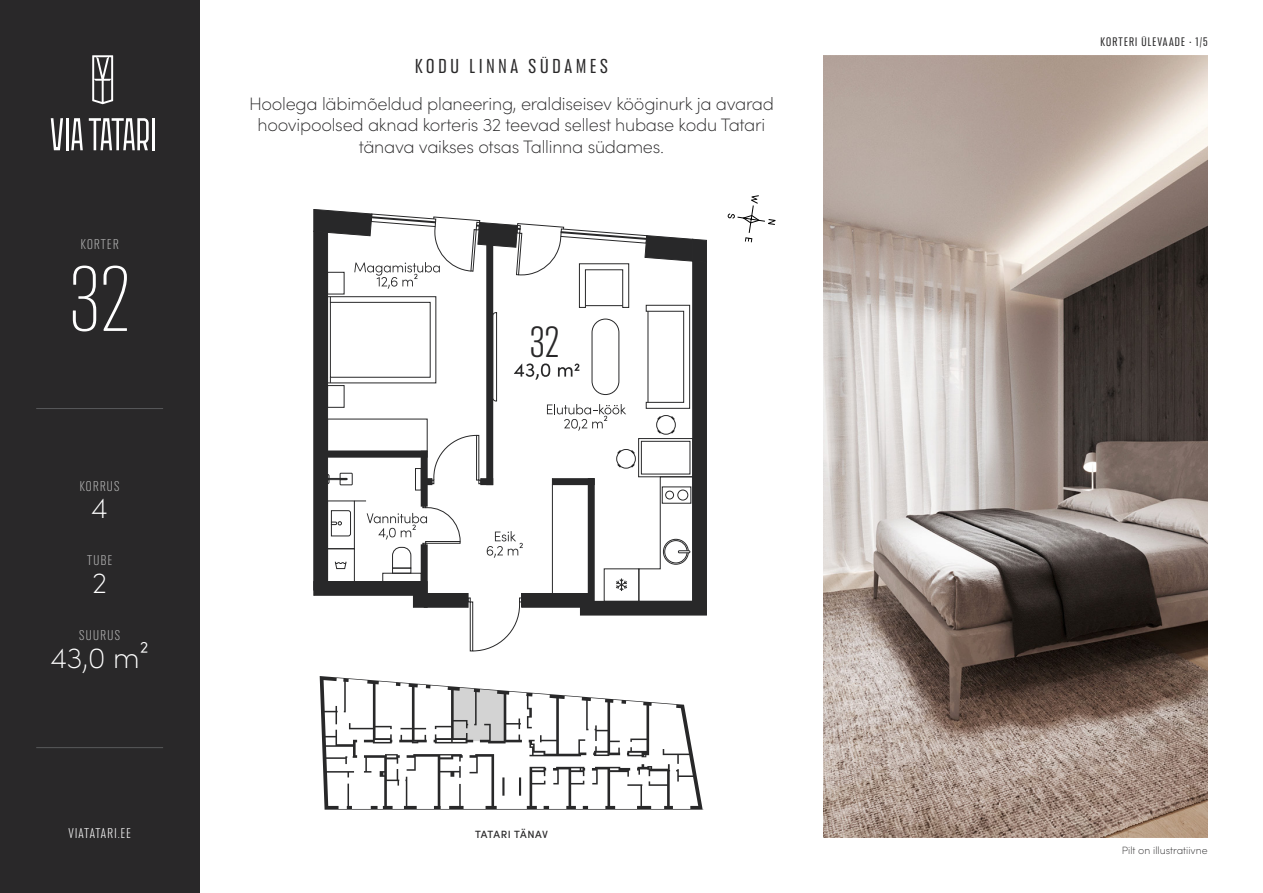
<style>
.page{position:relative;width:1263px;height:893px;background:#fff}
.page>*{position:absolute;margin:0;border:0;box-sizing:border-box;transform-origin:0 0}
.t1{font:300 90px "Anguita Sans";color:#fff}
.t2{font:42.3px "Anguita Sans";color:#292829}
.t3{font:200 29.1px "Sofia Pro";color:#fff}
.t4{font:500 19.5px "Anguita Sans";letter-spacing:.2em;color:#292829}
.t5{font:200 18px/21.6px "Sofia Pro";letter-spacing:-.015em;color:#292829;text-align:center}
.t6{font:13.65px "Anguita Sans";letter-spacing:.1em;color:#b5b5b5}
.t7{font:13.65px "Anguita Sans";letter-spacing:.1em;color:#fff}
.t8{font:500 12px "Anguita Sans";letter-spacing:.1em;color:#292829}
.t9{font:200 10.5px "Sofia Pro";color:#292829}
.t10{font:500 10.5px "Sofia Pro";letter-spacing:.025em;color:#292829}
</style>
<div class="page">
<svg style="left:727px;top:195px;width:48px;height:47px"></svg>
<img style="left:823px;top:55px;width:385px;height:783px">
<svg style="left:320px;top:676px;width:383px;height:134px"></svg>
<svg style="left:314px;top:209px;width:392px;height:442px"></svg>
<div style="left:0;top:0;width:199px;height:893px;background:#292829"></div>
<div style="left:525px;top:319px;width:39px;height:38px;background:#fff"></div>
<hr style="left:36px;top:747px;width:127px;height:1px;background:#58595b">
<hr style="left:36px;top:408px;width:127px;height:1px;background:#58595b">
<svg style="left:92px;top:55px;width:21px;height:49px"></svg>
<hr style="left:152px;top:118px;width:3px;height:32px;background:#fff">
<svg style="left:51px;top:118px;width:12px;height:32px"></svg>
<svg style="left:71px;top:118px;width:12px;height:32px"></svg>
<svg style="left:89px;top:118px;width:60px;height:32px"></svg>
<hr style="left:66px;top:118px;width:2px;height:32px;background:#fff">
<p class="t6" style="left:81px;top:237px;width:39px">KORTER</p>
<h1 class="t1" style="left:69px;top:252px;width:63px">32</h1>
<p class="t6" style="left:80px;top:479px;width:41px">KORRUS</p>
<h3 class="t3" style="left:92px;top:487px;width:18px">4</h3>
<p class="t6" style="left:87px;top:553px;width:27px">TUBE</p>
<h3 class="t3" style="left:92px;top:562px;width:16px">2</h3>
<p class="t6" style="left:79px;top:628px;width:42px">SUURUS</p>
<h3 class="t3" style="left:51px;top:636px;width:99px">43,0 m²</h3>
<p class="t7" style="left:68px;top:826px;width:64px">VIATATARI.EE</p>
<p class="t4" style="left:415px;top:56px;width:194px">KODU LINNA SÜDAMES</p>
<p class="t5" style="left:249px;top:92px;width:526px">Hoolega läbimõeldud planeering, eraldiseisev kööginurk ja avarad hoovipoolsed aknad korteris 32 teevad sellest hubase kodu Tatari tänava vaikses otsas Tallinna südames.</p>
<h2 class="t2" style="left:530px;top:320px;width:31px">32</h2>
<p class="t10" style="left:475px;top:826px;width:74px">TATARI TÄNAV</p>
<p class="t8" style="left:1100px;top:35px;width:109px">KORTERI ÜLEVAADE • 1/5</p>
<p class="t9" style="left:1122px;top:843px;width:87px">Pilt on illustratiivne</p>
</div>
